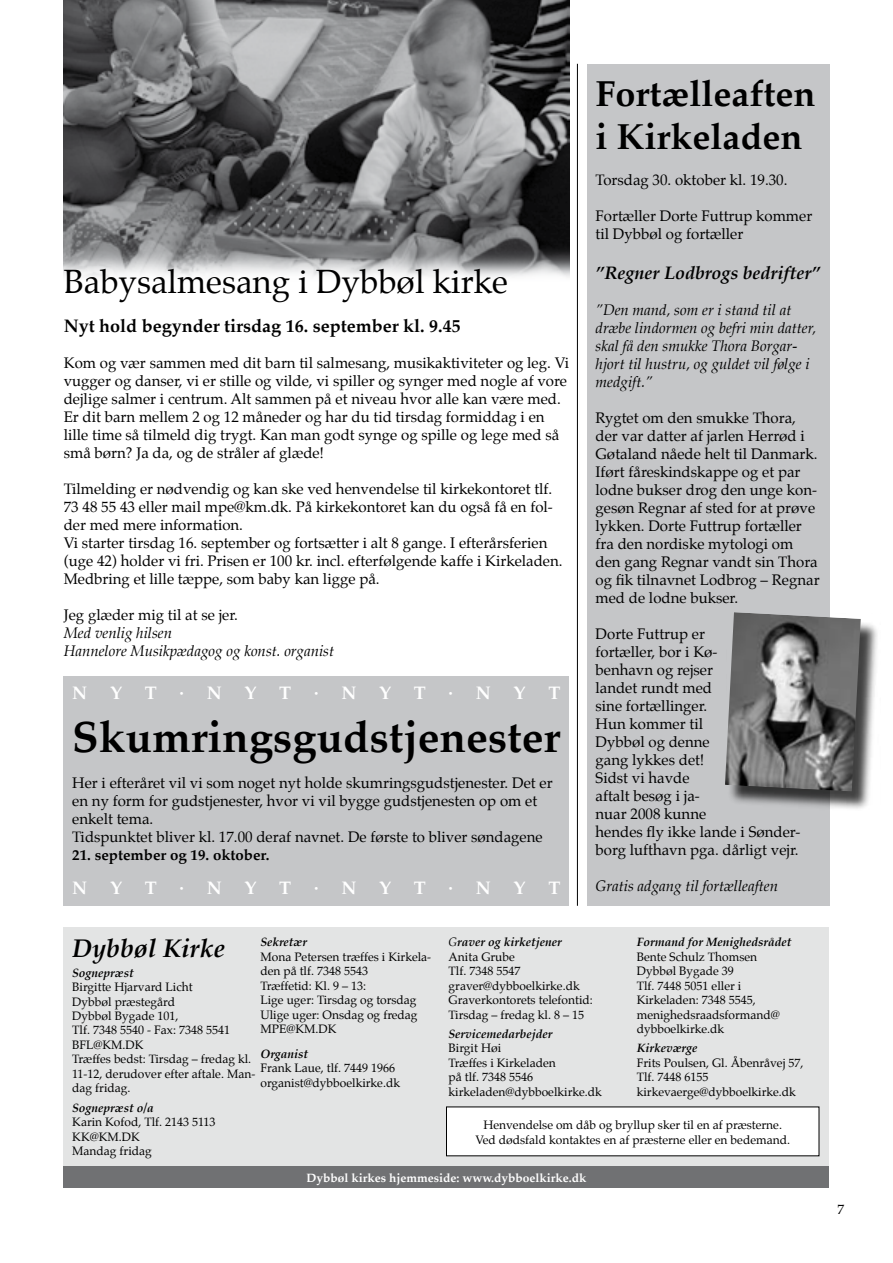
<style>
.page{position:relative;width:893px;height:1263px;background:#fff}
.page>*{position:absolute;margin:0;border:0;box-sizing:border-box;transform-origin:0 0}
.t1{font:700 43.5px "Palatino";color:#000}
.t2{font:700 36px/43.2px "Palatino";color:#000}
.t3{font:33px "Palatino";color:#000}
.t4{font:italic 700 25.5px "Palatino";color:#000}
.t5{font:700 18px "Palatino";color:#000}
.t6{font:700 18px "Palatino";color:#fff}
.t7{font:italic 700 18px "Palatino";color:#000}
.t8{font:15px/18px "Palatino";color:#000}
.t9{font:italic 15px/18px "Palatino";color:#000}
.t10{font:700 15px "Palatino";color:#000}
.t11{font:13.5px "Palatino";color:#000}
.t12{font:12px/14.4px "Palatino";color:#000}
.t13{font:italic 700 12px "Palatino";color:#000}
.t14{font:700 12px "Palatino";color:#fff}
.s1{font-style:italic}
.s2{font-weight:700;font-style:italic}
</style>
<div class="page">
<img style="left:64px;top:1px;width:506px;height:276px">
<div style="left:64px;top:1166px;width:765px;height:21px;background:#707173"></div>
<div style="left:64px;top:928px;width:765px;height:238px;background:#e3e4e4"></div>
<div style="left:446px;top:1107px;width:373px;height:49px;background:#fff"></div>
<div style="left:587px;top:64px;width:242px;height:842px;background:#c5c6c8"></div>
<hr style="left:577px;top:64px;width:1px;height:842px;background:#000">
<div style="left:726px;top:614px;width:155px;height:197px;background:#000;opacity:.75"></div>
<img style="left:725px;top:612px;width:136px;height:179px">
<div style="left:64px;top:676px;width:505px;height:230px;background:#c5c6c8"></div>
<h3 class="t3" style="left:64px;top:254px;width:446px">Babysalmesang i Dybbøl kirke</h3>
<p class="t5" style="left:64px;top:311px;width:398px">Nyt hold begynder tirsdag 16. september kl. 9.45</p>
<p class="t8" style="left:64px;top:354px;width:507px">Kom og vær sammen med dit barn til salmesang, musikaktiviteter og leg. Vi vugger og danser, vi er stille og vilde, vi spiller og synger med nogle af vore dejlige salmer i centrum. Alt sammen på et niveau hvor alle kan være med.<br>Er dit barn mellem 2 og 12 måneder og har du tid tirsdag formiddag i en lille time så tilmeld dig trygt. Kan man godt synge og spille og lege med så små børn? Ja da, og de stråler af glæde!</p>
<p class="t8" style="left:64px;top:480px;width:500px">Tilmelding er nødvendig og kan ske ved henvendelse til kirkekontoret tlf.<br>73 48 55 43 eller mail mpe@km.dk. På kirkekontoret kan du også få en fol&shy;der med mere information.<br>Vi starter tirsdag 16. september og fortsætter i alt 8 gange. I efterårsferien (uge 42) holder vi fri. Prisen er 100 kr. incl. efterfølgende kaffe i Kirkeladen.<br>Medbring et lille tæppe, som baby kan ligge på.</p>
<p class="t8" style="left:64px;top:606px;width:176px">Jeg glæder mig til at se jer.</p>
<p class="t9" style="left:64px;top:624px;width:272px">Med venlig hilsen<br>Hannelore Musikpædagog og konst. organist</p>
<p class="t6" style="left:72px;top:678px;width:16px">N</p>
<p class="t6" style="left:110px;top:678px;width:14px">Y</p>
<p class="t6" style="left:145px;top:678px;width:14px">T</p>
<p class="t6" style="left:180px;top:678px;width:44px">· N</p>
<p class="t6" style="left:245px;top:678px;width:14px">Y</p>
<p class="t6" style="left:279px;top:678px;width:14px">T</p>
<p class="t6" style="left:314px;top:678px;width:44px">· N</p>
<p class="t6" style="left:379px;top:678px;width:14px">Y</p>
<p class="t6" style="left:414px;top:678px;width:14px">T</p>
<p class="t6" style="left:449px;top:678px;width:44px">· N</p>
<p class="t6" style="left:514px;top:678px;width:14px">Y</p>
<p class="t6" style="left:548px;top:678px;width:14px">T</p>
<h1 class="t1" style="left:72px;top:700px;width:490px">Skumringsgudstjenester</h1>
<p class="t8" style="left:72px;top:774px;width:482px">Her i efteråret vil vi som noget nyt holde skumringsgudstjenester. Det er en ny form for gudstjenester, hvor vi vil bygge gudstjenesten op om et enkelt tema.<br>Tidspunktet bliver kl. 17.00 deraf navnet. De første to bliver søn-dagene</p>
<p class="t10" style="left:72px;top:842px;width:199px">21. september og- 19. oktober.</p>
<p class="t6" style="left:72px;top:873px;width:16px">N</p>
<p class="t6" style="left:110px;top:873px;width:14px">Y</p>
<p class="t6" style="left:145px;top:873px;width:14px">T</p>
<p class="t6" style="left:180px;top:873px;width:44px">· N</p>
<p class="t6" style="left:245px;top:873px;width:14px">Y</p>
<p class="t6" style="left:279px;top:873px;width:14px">T</p>
<p class="t6" style="left:314px;top:873px;width:44px">· N</p>
<p class="t6" style="left:379px;top:873px;width:14px">Y</p>
<p class="t6" style="left:414px;top:873px;width:14px">T</p>
<p class="t6" style="left:449px;top:873px;width:44px">· N</p>
<p class="t6" style="left:514px;top:873px;width:14px">Y</p>
<p class="t6" style="left:548px;top:873px;width:14px">T</p>
<h2 class="t2" style="left:595px;top:71px;width:221px">Fortælleaften i Kirkeladen</h2>
<p class="t8" style="left:595px;top:171px;width:194px">Torsdag 30. oktober kl. 19.30.</p>
<p class="t8" style="left:595px;top:207px;width:218px">Fortæller Dorte Futtrup kommer til Dybbøl og fortæller</p>
<p class="t7" style="left:595px;top:259px;width:227px">”Regner Lodbrogs bedrifter”</p>
<p class="t9" style="left:595px;top:301px;width:222px">”Den mand, som er i stand til at dræbe lindormen og befri min datter, skal få den smukke Thora Borgar&shy;hjort til hustru, og guldet vil følge i medgift.”</p>
<p class="t8" style="left:595px;top:409px;width:226px">Rygtet om den smukke Thora, der var datter af jarlen Herrød i<br>Gøtaland nåede helt til Danmark.<br>Iført fåreskindskappe og et par lodne bukser drog den unge kon&shy;gesøn Regnar af sted for at prøve lykken. Dorte Futtrup fortæller fra den nordiske mytologi om den gang Regnar vandt sin Thora og fik tilnavnet Lodbrog – Regnar med de lodne bukser.</p>
<p class="t8" style="left:595px;top:625px;width:207px">Dorte Futtrup er<br>fortæller, bor i Kø-<br>benhavn og rejser<br>landet rundt med<br>sine fortællinger.<br>Hun kommer til<br>Dybbøl og denne<br>gang lykkes det!<br>Sidst vi havde<br>aftalt besøg i ja-<br>nuar 2008 kunne<br>hendes fly ikke lande i Sønder&shy;borg lufthavn pga. dårligt vejr.</p>
<p class="t9" style="left:595px;top:877px;width:184px">Gratis adgang til fortælleaften</p>
<p class="t13" style="left:260px;top:933px;width:48px">Sekretær</p>
<p class="t12" style="left:260px;top:949px;width:172px">Mona Petersen træffes i Kirkela&shy;den på tlf. 7348 5543<br>Træffetid: Kl. 9 – 13:<br>Lige uger: Tirsdag og torsdag<br>Ulige uger: Onsdag og fredag<br>MPE@KM.DK</p>
<p class="t13" style="left:260px;top:1044px;width:49px">Organist</p>
<p class="t12" style="left:260px;top:1061px;width:141px">Frank Laue, tlf. 7449 1966 organist@dybboelkirke.dk</p>
<h3 class="t4" style="left:72px;top:928px;width:154px">Dybbøl Kirke</h3>
<p class="t13" style="left:72px;top:963px;width:63px">Sognepræst</p>
<p class="t12" style="left:72px;top:980px;width:185px">Birgitte Hjarvard Licht<br>Dybbøl præstegård<br>Dybbøl Bygade 101,<br>Tlf. 7348 5540 - Fax: 7348 5541<br>BFL@KM.DK<br>Træffes bedst: Tirsdag – fredag kl.<br>11-12, derudover efter aftale. Man&shy;dag fridag.</p>
<p class="t13" style="left:72px;top:1098px;width:83px">Sognepræst o/a</p>
<p class="t12" style="left:72px;top:1115px;width:145px">Karin Kofod, Tlf. 2143 5113<br>KK@KM.DK<br>Mandag fridag</p>
<p class="t12" style="left:449px;top:935px;width:146px"><span class="s1">G</span><span class="s2">raver og kirketjener<br></span>Anita Grube<br>Tlf. 7348 5547 graver@dybboelkirke.dk<br>Graverkontorets telefontid:<br>Tirsdag – fredag kl. 8 – 15</p>
<p class="t13" style="left:449px;top:1024px;width:105px">Servicemedarbejder</p>
<p class="t12" style="left:449px;top:1041px;width:155px">Birgit Høi<br>Træffes i Kirkeladen<br>på tlf. 7348 5546 kirkeladen@dybboelkirke.dk</p>
<p class="t13" style="left:637px;top:933px;width:156px">Formand for Menighedsrådet</p>
<p class="t12" style="left:637px;top:949px;width:140px">Bente Schulz Thomsen<br>Dybbøl Bygade 39<br>Tlf. 7448 5051 eller i<br>Kirkeladen: 7348 5545, menighedsraadsformand@- dybboelkirke.dk</p>
<p class="t13" style="left:637px;top:1039px;width:62px">Kirkeværge</p>
<p class="t12" style="left:637px;top:1055px;width:168px">Frits Poulsen, Gl. Åbenråvej 57,<br>Tlf. 7448 6155 kirkevaerge@dybboelkirke.dk</p>
<p class="t12" style="left:475px;top:1118px;width:316px;text-align:center">Henvendelse om dåb og bryllup sker til en af præsterne.<br>Ved dødsfald kontaktes en af præsterne eller en bedemand.</p>
<p class="t14" style="left:306px;top:1167px;width:282px">Dybbøl kirkes hjemmeside: www.dybboelkirke.dk</p>
<p class="t11" style="left:837px;top:1198px;width:8px">7</p>
</div>
